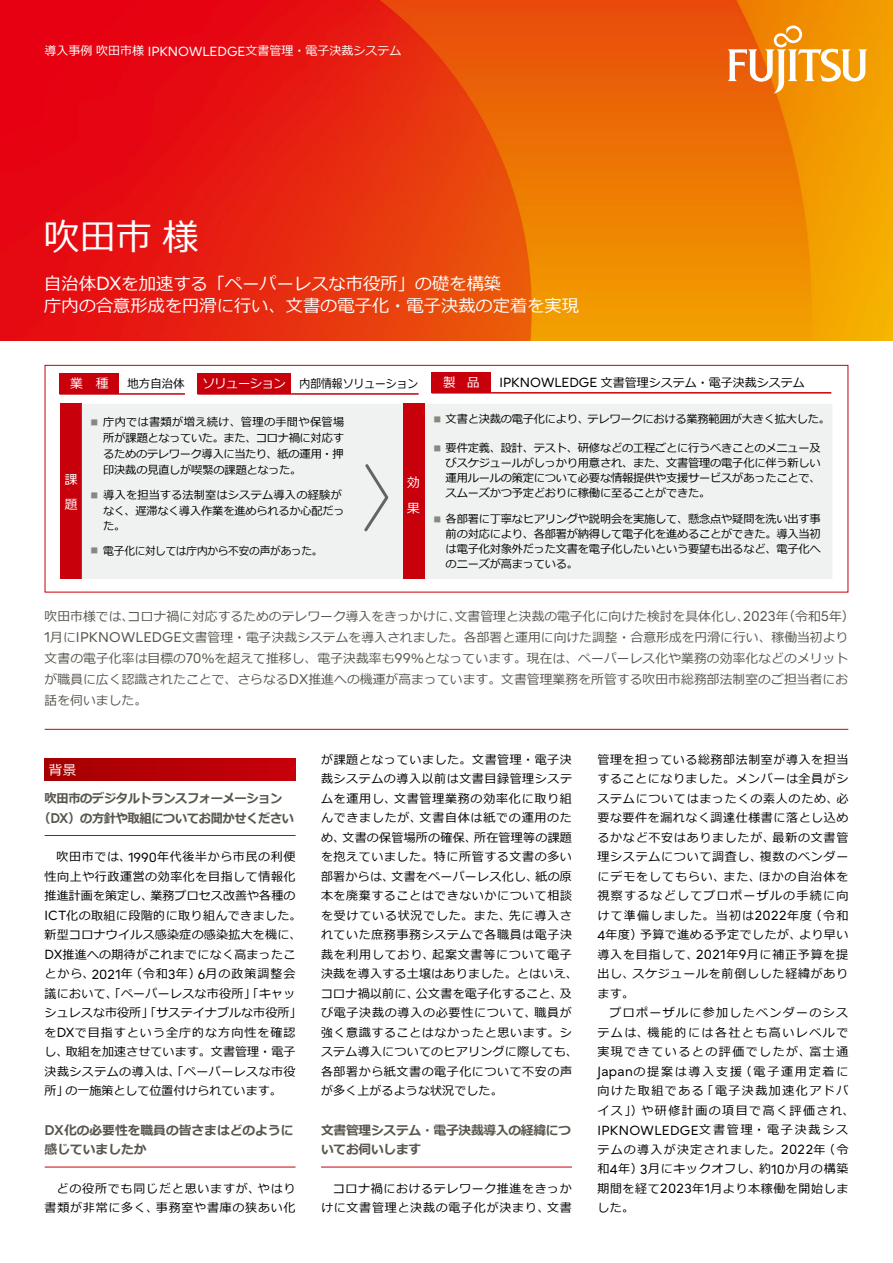
<style>
.page{position:relative;width:893px;height:1263px;background:#fff}
.page>*{position:absolute;margin:0;border:0;box-sizing:border-box;transform-origin:0 0}
.t1{font:36px "Meiryo";color:#fff}
.t2{font:17.25px/22.5px "Meiryo";color:#fff}
.t3{font:13.5px "Meiryo";color:#fff}
.t4{font:13.2px "Fujitsu Infinity Pro";letter-spacing:.025em;color:#000}
.t5{font:12.75px/21px "Meiryo";letter-spacing:.01em;color:#59564e}
.t6{font:700 12.75px/19.5px "Meiryo";letter-spacing:-.02em;color:#59564e;text-align:center;scale:.96 1}
.t7{font:700 12.75px/19.5px "Meiryo";color:#59564e}
.t8{font:700 12.75px/19.5px "Meiryo";letter-spacing:-.02em;color:#59564e}
.t9{font:12.75px/25.5px "Meiryo";color:#fff}
.t10{font:12px/19.5px "Meiryo";letter-spacing:.05em;color:#000;text-align:right}
.t11{font:12px/19.5px "Meiryo";letter-spacing:.025em;color:#000}
.t12{font:12px/19.5px "Meiryo";letter-spacing:.125em;color:#000;text-align:center}
.t13{font:12px "Meiryo";color:#fff}
.t14{font:12px "Meiryo";color:#000}
.t15{font:12px "Meiryo";color:#000;scale:.9 1}
.t16{font:12px "Meiryo";letter-spacing:.05em;color:#000;scale:.95 1}
.t17{font:11.25px/15px "Meiryo";letter-spacing:-.02em;color:#000;text-align:justify}
.t18{font:11.25px "Meiryo";letter-spacing:-.02em;color:#000;scale:.95 1}
.s1{font-family:"Fujitsu Infinity Pro";font-size:13.2px}
.s2{font-family:"Fujitsu Infinity Pro";font-size:19.05px}
.s3{font-size:12.75px;color:#fff}
.s4{font-size:10.5px;color:#898880}
.s5{font-family:"Fujitsu Infinity Pro";font-size:14.1px}
.s6{font-family:"Meiryo";font-size:12px}
</style>
<div class="page">
<img style="left:0;top:0;width:893px;height:341px">
<hr style="left:45px;top:835px;width:251px;height:1px;background:#c7000b">
<hr style="left:45px;top:1167px;width:251px;height:1px;background:#c7000b">
<div style="left:45px;top:759px;width:251px;height:21px;background:linear-gradient(to right,#a50000,#c8000b)"></div>
<hr style="left:321px;top:1167px;width:251px;height:1px;background:#c7000b">
<hr style="left:45px;top:729px;width:803px;height:1px;background:#c7000b">
<div style="left:45px;top:365px;width:803px;height:227px;border:1px solid #c7000b"></div>
<div style="left:198px;top:374px;width:93px;height:20px;background:#c7000b"></div>
<hr style="left:198px;top:393px;width:93px;height:2px;background:#c7000b">
<hr style="left:291px;top:393px;width:128px;height:2px;background:#c7000b">
<div style="left:432px;top:373px;width:59px;height:20px;background:#c7000b"></div>
<hr style="left:432px;top:392px;width:59px;height:2px;background:#c7000b">
<hr style="left:491px;top:392px;width:340px;height:2px;background:#c7000b">
<div style="left:60px;top:374px;width:59px;height:20px;background:#c7000b"></div>
<hr style="left:60px;top:393px;width:59px;height:2px;background:#c7000b">
<hr style="left:119px;top:393px;width:66px;height:2px;background:#c7000b">
<svg style="left:728px;top:26px;width:139px;height:68px"></svg>
<div style="left:61px;top:404px;width:21px;height:175px;background:#c7000b"></div>
<div style="left:82px;top:404px;width:750px;height:175px;background:#f0f1f1"></div>
<div style="left:403px;top:404px;width:21px;height:175px;background:#c7000b"></div>
<svg style="left:362px;top:461px;width:28px;height:73px"></svg>
<p class="t13" style="left:45px;top:42px;width:358px">導入事例吹田市様 <span class="s1">IPKNOWLEDGE</span>文書管理・電子決裁システム</p>
<h1 class="t1" style="left:44px;top:212px;width:156px">吹田市様</h1>
<h2 class="t2" style="left:44px;top:273px;width:536px">自治体<span class="s2">DX</span>を加速する「ペーパーレスな市役所」の礎を構築<br>庁内の合意形成を円滑に行い、文書の電子化・電子決裁の定着を実現</h2>
<p class="t9" style="left:70px;top:372px;width:40px">業 種</p>
<p class="t16" style="left:128px;top:375px;width:61px">地方自治体</p>
<p class="t15" style="left:202px;top:375px;width:241px"><span class="s3">ソリューション</span> 内部情報ソリューション</p>
<p class="t9" style="left:443px;top:370px;width:38px">製　品</p>
<p class="t14" style="left:500px;top:374px;width:307px"><span class="s1">IPKNOWLEDGE</span> 文書管理システム・電子決裁システム</p>
<p class="t9" style="left:65px;top:467px;width:14px">課題</p>
<p class="t17" style="left:103px;top:415px;width:243px;line-height:15.8px;text-indent:-14px"><span class="s4">■</span> 庁内では書類が増え続け、管理の手間や保管場所が課題となっていた。また、コロナ禍に対応するためのテレワーク導入に当たり、紙の運用・押印決裁の見直しが喫緊の課題となった。</p>
<p class="t17" style="left:103px;top:487px;width:243px;line-height:15.8px;text-align:left;text-indent:-14px"><span class="s4">■</span> 導入を担当する法制室はシステム導入の経験がなく、遅滞なく導入作業を進められるか心配だった。</p>
<p class="t18" style="left:89px;top:543px;width:247px"><span class="s4">■</span> 電子化に対しては庁内から不安の声があった。</p>
<p class="t9" style="left:407px;top:470px;width:14px">効果</p>
<p class="t17" style="left:432px;top:412px;width:400px"><span class="s4">■</span> 文書と決裁の電子化により、テレワークにおける業務範囲が大きく拡大した。</p>
<p class="t17" style="left:446px;top:441px;width:377px;text-indent:-14px"><span class="s4">■</span> 要件定義、設計、テスト、研修などの工程ごとに行うべきことのメニュー及びスケジュールがしっかり用意され、また、文書管理の電子化に伴う新しい運用ルールの策定について必要な情報提供や支援サービスがあったことで、スムーズかつ予定どおりに稼働に至ることができた。</p>
<p class="t17" style="left:446px;top:512px;width:377px;text-indent:-14px"><span class="s4">■</span> 各部署に丁寧なヒアリングや説明会を実施して、懸念点や疑問を洗い出す事前の対応により、各部署が納得して電子化を進めることができた。導入当初は電子化対象外だった文書を電子化したいという要望も出るなど、電子化へのニーズが高まっている。</p>
<p class="t5" style="left:45px;top:606px;width:812px">吹田市様では、コロナ禍に対応するためのテレワーク導入をきっかけに、文書管理と決裁の電子化に向けた検討を具体化し、<span class="s5">2023</span>年（令和<span class="s5">5</span>年）<span class="s5">1</span>月に<span class="s5">IPKNOWLEDGE</span>文書管理・電子決裁システムを導入されました。各部署と運用に向けた調整・合意形成を円滑に行い、稼働当初より文書の電子化率は目標の<span class="s5">70</span>％を超えて推移し、電子決裁率も<span class="s5">99</span>％となっています。現在は、ペーパーレス化や業務の効率化などのメリットが職員に広く認識されたことで、さらなる<span class="s5">DX</span>推進への機運が高まっています。文書管理業務を所管する吹田市総務部法制室のご担当者にお話を伺いました。</p>
<p class="t3" style="left:49px;top:760px;width:29px">背景</p>
<p class="t6" style="left:39px;top:790px;width:268px">吹田市のデジタルトランスフォーメーション（<span class="s5">DX</span>）の方針や取組についてお聞かせください</p>
<p class="t11" style="left:45px;top:848px;width:258px;text-indent:12px">吹田市では、<span class="s1">1990</span>年代後半から市民の利便性向上や行政運営の効率化を目指して情報化推進計画を策定し、業務プロセス改善や各種の<br><span class="s1">ICT</span>化の取組に段階的に取り組んできました。新型コロナウイルス感染症の感染拡大を機に、<br><span class="s1">DX</span>推進への期待がこれまでになく高まったことから、<span class="s1">2021</span>年（令和<span class="s1">3</span>年）<span class="s1">6</span>月の政策調整会議において、「ペーパーレスな市役所」「キャッシュレスな市役所」「サステイナブルな市役所」を<span class="s1">DX</span>で目指すという全庁的な方向性を確認し、取組を加速させています。文書管理・電子決裁システムの導入は、「ペーパーレスな市役所」の一施策として位置付けられています。</p>
<p class="t7" style="left:45px;top:1121px;width:250px"><span class="s5">DX</span>化の必要性を職員の皆さまはどのように感じていましたか</p>
<p class="t10" style="left:45px;top:1179px;width:252px">どの役所でも同じだと思いますが、やはり書類が非常に多く、事務室や書庫の狭あい化</p>
<p class="t10" style="left:321px;top:750px;width:258px;text-align:left">が課題となっていました。文書管理・電子決裁システムの導入以前は文書目録管理システムを運用し、文書管理業務の効率化に取り組んできましたが、文書自体は紙での運用のため、文書の保管場所の確保、所在管理等の課題を抱えていました。特に所管する文書の多い部署からは、文書をペーパーレス化し、紙の原本を廃棄することはできないかについて相談を受けている状況でした。また、先に導入されていた庶務事務システムで各職員は電子決裁を利用しており、起案文書等について電子決裁を導入する土壌はありました。とはいえ、コロナ禍以前に、公文書を電子化すること、及び電子決裁の導入の必要性について、職員が強く意識することはなかったと思います。システム導入についてのヒアリングに際しても、各部署から紙文書の電子化について不安の声が多く上がるような状況でした。</p>
<p class="t8" style="left:321px;top:1121px;width:252px">文書管理システム・電子決裁導入の経緯についてお伺いします</p>
<p class="t10" style="left:321px;top:1179px;width:252px">コロナ禍におけるテレワーク推進をきっかけに文書管理と決裁の電子化が決まり、文書</p>
<p class="t10" style="left:597px;top:750px;width:252px;text-align:justify">管理を担っている総務部法制室が導入を担当することになりました。メンバーは全員がシステムについてはまったくの素人のため、必要な要件を漏れなく調達仕様書に落とし込めるかなど不安はありましたが、最新の文書管理システムについて調査し、複数のベンダーにデモをしてもらい、また、ほかの自治体を視察するなどしてプロポーザルの手続に向けて準備しました。当初は<span class="s1">2022</span>年度（令和<span class="s1">4</span>年度）予算で進める予定でしたが、より早い導入を目指して、<span class="s1">2021</span>年<span class="s1">9</span>月に補正予算を提出し、スケジュールを前倒しした経緯があります。</p>
<p class="t12" style="left:597px;top:1004px;width:258px">プロポーザルに参加したベンダーのシス<br>テムは、機能的には各社とも高いレベルで実現できているとの評価でしたが、富士通<br><span class="s1">Japan</span>の提案は導入支援（電子運用定着に向けた取組である「電子決裁加速化アドバイス」）や研修計画の項目で高く評価され、</p>
<p class="t4" style="left:597px;top:1121px;width:252px">IPKNOWLEDGE<span class="s6">文書管理・電子決裁シス</span></p>
<p class="t10" style="left:597px;top:1140px;width:252px;text-align:justify">テムの導入が決定されました。<span class="s1">2022</span>年（令和<span class="s1">4</span>年）<span class="s1">3</span>月にキックオフし、約<span class="s1">10</span>か月の構築期間を経て<span class="s1">2023</span>年<span class="s1">1</span>月より本稼働を開始しました。</p>
</div>
